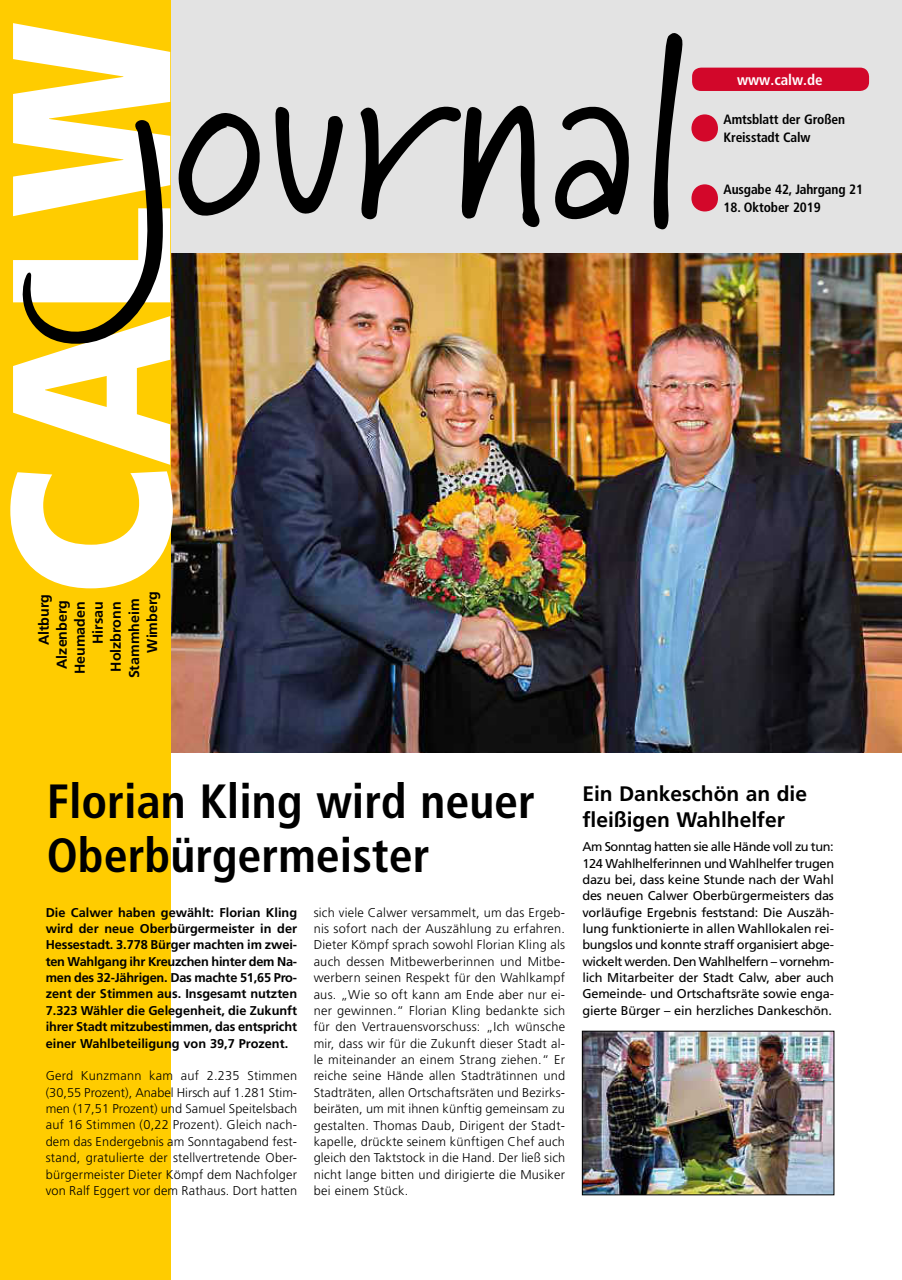
<style>
.page{position:relative;width:902px;height:1280px;background:#fff}
.page>*{position:absolute;margin:0;border:0;box-sizing:border-box;transform-origin:0 0}
.t1{font:700 condensed 48px/54px "Frutiger LT Pro";color:#000}
.t2{font:700 21px/25.3px "Frutiger LT Pro";color:#000}
.t3{font:700 condensed 15px "Frutiger LT Pro";color:#fff}
.t4{font:700 14.25px "Frutiger LT Pro";color:#000}
.t5{font:700 condensed 13.5px/18px "Frutiger LT Pro";letter-spacing:-.01em;color:#000}
.t6{font:300 12.75px/16.4px "Frutiger LT Pro";letter-spacing:.02em;color:#000;text-align:justify}
.t7{font:12.75px/16.4px "Frutiger LT Pro";letter-spacing:-.01em;color:#000;text-align:justify}
.t8{font:700 12.75px/16.4px "Frutiger LT Pro";color:#000;text-align:justify}
</style>
<div class="page">
<img style="left:170px;top:252px;width:731px;height:501px">
<div style="left:0;top:0;width:901px;height:252px;background:#e3e3e3"></div>
<div style="left:0;top:0;width:170px;height:1280px;background:#fc0"></div>
<svg style="left:10px;top:471px;width:163px;height:117px"></svg>
<div style="left:692px;top:68px;width:177px;height:23px;background:#d2072a;border-radius:9px"></div>
<svg style="left:13px;top:23px;width:253px;height:442px"></svg>
<svg style="left:275px;top:106px;width:68px;height:108px"></svg>
<svg style="left:360px;top:33px;width:323px;height:197px"></svg>
<svg style="left:691px;top:114px;width:27px;height:97px"></svg>
<img style="left:584px;top:1033px;width:248px;height:160px">
<div style="left:582px;top:1031px;width:252px;height:164px;border:1px solid #000"></div>
<p class="t3" style="left:737px;top:71px;width:87px">www.calw.de</p>
<p class="t5" style="left:723px;top:111px;width:123px">Amtsblatt der Großen<br>Kreisstadt Calw</p>
<p class="t4" style="left:35px;top:645px;width:53px;rotate:-90deg">Altburg</p>
<p class="t4" style="left:53px;top:669px;width:70px;rotate:-90deg">Alzenberg</p>
<p class="t4" style="left:71px;top:674px;width:74px;rotate:-90deg">Heumaden</p>
<p class="t4" style="left:89px;top:644px;width:44px;rotate:-90deg">Hirsau</p>
<p class="t4" style="left:107px;top:672px;width:72px;rotate:-90deg">Holzbronn</p>
<p class="t4" style="left:125px;top:678px;width:81px;rotate:-90deg">Stammheim</p>
<p class="t4" style="left:143px;top:653px;width:63px;rotate:-90deg">Wimberg</p>
<p class="t5" style="left:723px;top:180px;width:141px">Ausgabe 42, Jahrgang 21</p>
<p class="t5" style="left:723px;top:198px;width:99px">18. Oktober 2019</p>
<h1 class="t1" style="left:47px;top:775px;width:490px">Florian Kling wird neuer<br>Oberbürgermeister</h1>
<h2 class="t2" style="left:582px;top:781px;width:226px">Ein Dankeschön an die fleißigen Wahlhelfer</h2>
<p class="t7" style="left:582px;top:838px;width:253px">Am Sonntag hatten sie alle Hände voll zu tun:<br>124 Wahlhelferinnen und Wahlhelfer trugen dazu bei, dass keine Stunde nach der Wahl des neuen Calwer Oberbürgermeisters das vorläufige Ergebnis feststand: Die Auszäh&shy;lung funktionierte in allen Wahllokalen rei&shy;bungslos und konnte straff organisiert abge&shy;wickelt werden. Den Wahlhelfern – vornehm&shy;lich Mitarbeiter der Stadt Calw, aber auch Gemeinde- und Ortschaftsräte sowie enga&shy;gierte Bürger – ein herzliches Dankeschön.</p>
<p class="t8" style="left:46px;top:904px;width:253px">Die Calwer haben gewählt: Florian Kling wird der neue Oberbürgermeister in der Hessestadt. 3.778 Bürger machten im zwei&shy;ten Wahlgang ihr Kreuzchen hinter dem Na&shy;men des 32-Jährigen. Das machte 51,65 Pro&shy;zent der Stimmen aus. Insgesamt nutzten 7.323 Wähler die Gelegenheit, die Zukunft ihrer Stadt mitzubestimmen, das entspricht einer Wahlbeteiligung von 39,7 Prozent.</p>
<p class="t6" style="left:46px;top:1068px;width:253px">Gerd Kunzmann kam auf 2.235 Stimmen (30,55 Prozent), Anabel Hirsch auf 1.281 Stim&shy;men (17,51 Prozent) und Samuel Speitelsbach auf 16 Stimmen (0,22 Prozent). Gleich nach&shy;dem das Endergebnis am Sonntagabend fest&shy;stand, gratulierte der stellvertretende Ober&shy;bürgermeister Dieter Kömpf dem Nachfolger von Ralf Eggert vor dem Rathaus. Dort hatten</p>
<p class="t6" style="left:313px;top:904px;width:253px">sich viele Calwer versammelt, um das Ergeb&shy;nis sofort nach der Auszählung zu erfahren.<br>Dieter Kömpf sprach sowohl Florian Kling als auch dessen Mitbewerberinnen und Mitbe&shy;werbern seinen Respekt für den Wahlkampf aus. „Wie so oft kann am Ende aber nur ei&shy;ner gewinnen.“ Florian Kling bedankte sich für den Vertrauensvorschuss: „Ich wünsche mir, dass wir für die Zukunft dieser Stadt al&shy;le miteinander an einem Strang ziehen.“ Er reiche seine Hände allen Stadträtinnen und Stadträten, allen Ortschaftsräten und Bezirks&shy;beiräten, um mit ihnen künftig gemeinsam zu gestalten. Thomas Daub, Dirigent der Stadt&shy;kapelle, drückte seinem künftigen Chef auch gleich den Taktstock in die Hand. Der ließ sich nicht lange bitten und dirigierte die Musiker bei einem Stück.</p>
</div>
